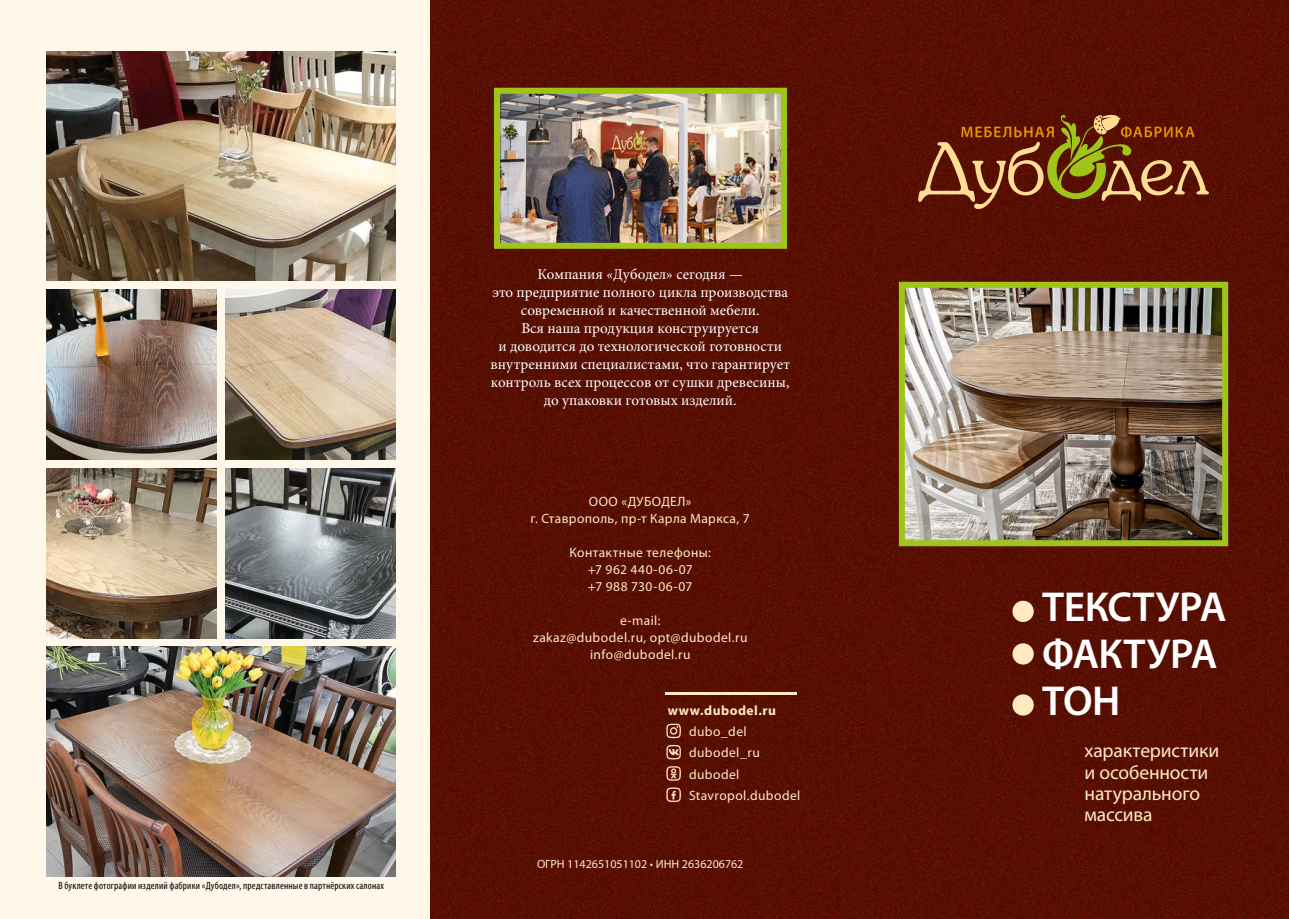
<style>
.page{position:relative;width:1289px;height:919px;background:#fff}
.page>*{position:absolute;margin:0;border:0;box-sizing:border-box;transform-origin:0 0}
.t1{font:600 42px/46.8px "Myriad Pro";letter-spacing:-.015em;color:#fff}
.t2{font:19.5px/21.3px "Myriad Pro";letter-spacing:-.01em;color:#ffe9c0}
.t3{font:15px/18px "Minion Pro";color:#fff;text-align:center}
.t4{font:13.5px/17px "Myriad Pro";letter-spacing:.03em;color:#ffe9c0;text-align:center}
.t5{font:700 13.5px "Myriad Pro";letter-spacing:.035em;color:#ffe9c0}
.t6{font:12px "Myriad Pro";color:#ffe9c0}
.t7{font:condensed 10.5px "Myriad Pro";letter-spacing:.015em;color:#000}
</style>
<div class="page">
<div style="left:429px;top:0;width:859px;height:918px;background:#580f01"></div>
<div style="left:0;top:0;width:429px;height:918px;background:#fff7e9"></div>
<img style="left:905px;top:289px;width:316px;height:250px">
<div style="left:898px;top:282px;width:330px;height:264px;border:6px solid #a0c519"></div>
<img style="left:501px;top:95px;width:279px;height:147px">
<div style="left:494px;top:88px;width:293px;height:161px;border:6px solid #a0c519"></div>
<img style="left:47px;top:51px;width:348px;height:230px">
<img style="left:47px;top:646px;width:348px;height:230px">
<img style="left:47px;top:289px;width:170px;height:170px">
<img style="left:47px;top:468px;width:170px;height:170px">
<img style="left:225px;top:289px;width:170px;height:170px">
<img style="left:225px;top:468px;width:170px;height:170px">
<svg style="left:666px;top:723px;width:15px;height:15px"></svg>
<svg style="left:666px;top:744px;width:15px;height:15px"></svg>
<svg style="left:666px;top:766px;width:15px;height:14px"></svg>
<svg style="left:666px;top:787px;width:15px;height:15px"></svg>
<svg style="left:918px;top:114px;width:290px;height:95px;background:#763b16"></svg>
<hr style="left:665px;top:692px;width:132px;height:2px;background:#ffe9c0">
<div style="left:1012px;top:600px;width:21px;height:22px;background:#ffe9c0;border-radius:50%"></div>
<div style="left:1012px;top:643px;width:21px;height:21px;background:#ffe9c0;border-radius:50%"></div>
<div style="left:1012px;top:694px;width:21px;height:21px;background:#ffe9c0;border-radius:50%"></div>
<p class="t7" style="left:58px;top:879px;width:327px">В буклете фотографии изделий фабрики «Дубодел», представленные в партнёрских салонах</p>
<p class="t3" style="left:490px;top:265px;width:301px">Компания «Дубодел» сегодня —<br>это предприятие полного цикла производства современной и качественной мебели.<br>Вся наша продукция конструируется<br>и доводится до технологической готовности внутренними специалистами, что гарантирует контроль всех процессов от сушки древесины, до упаковки готовых изделий.</p>
<p class="t4" style="left:530px;top:493px;width:221px">ООО «ДУБОДЕЛ»<br>г. Ставрополь, пр-т Карла Маркса, 7</p>
<p class="t4" style="left:569px;top:544px;width:143px">Контактные телефоны: +7 962 440-06-07<br>+7 988 730-06-07</p>
<p class="t4" style="left:533px;top:612px;width:216px">e-mail:<br>zakaz@dubodel.ru, opt@dubodel.ru info@dubodel.ru</p>
<p class="t5" style="left:668px;top:701px;width:110px">www.dubodel.ru</p>
<p class="t4" style="left:689px;top:720px;width:113px;line-height:21.3px;text-align:left">dubo_del dubodel_ru dubodel<br>Stavropol.dubodel</p>
<p class="t6" style="left:537px;top:856px;width:208px">ОГРН 1142651051102 • ИНН 2636206762</p>
<h1 class="t1" style="left:1042px;top:582px;width:186px">ТЕКСТУРА<br>ФАКТУРА<br>ТОН</h1>
<h2 class="t2" style="left:1084px;top:739px;width:136px">характеристики и особенности натурального массива</h2>
</div>
